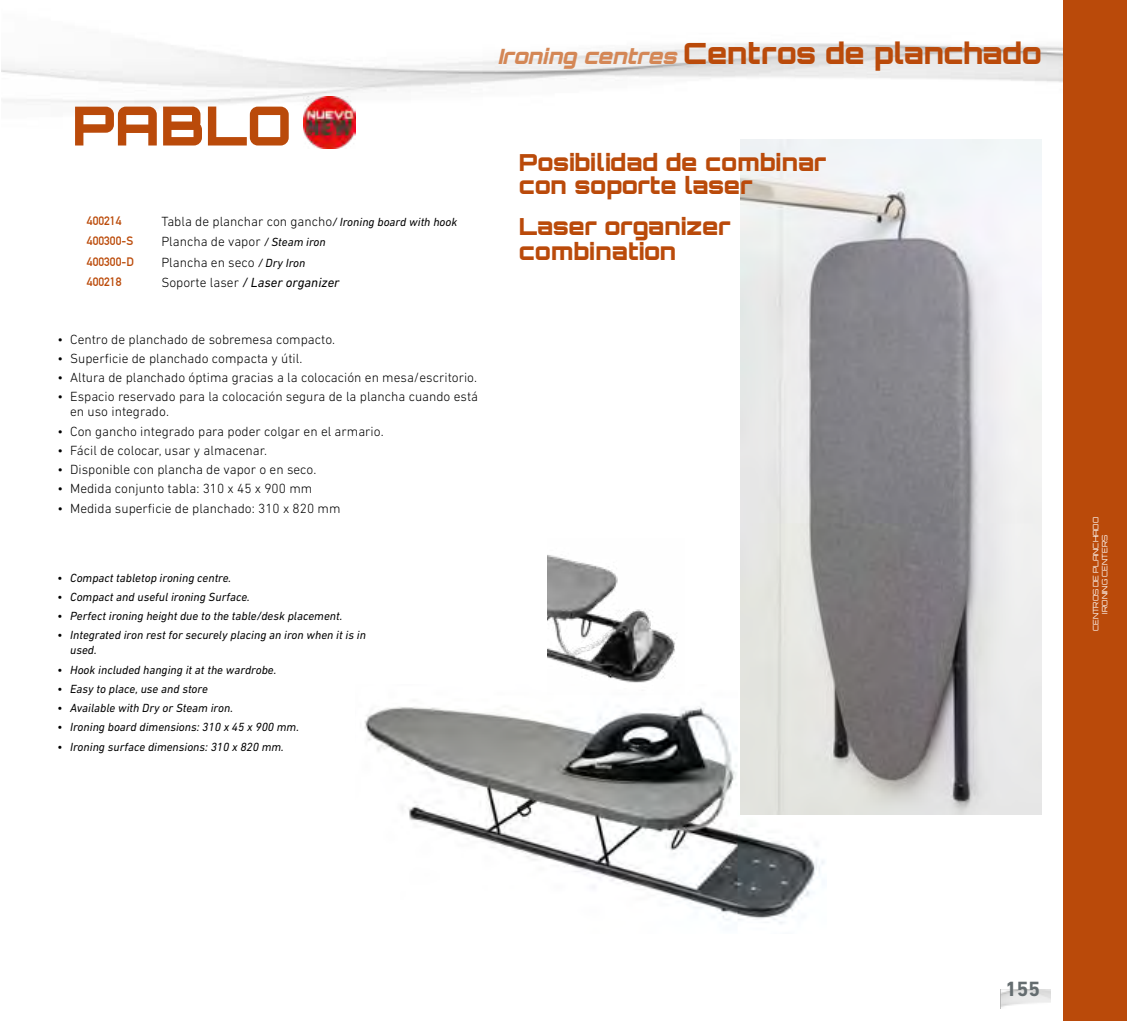
<style>
.page{position:relative;width:1127px;height:1021px;background:#fff}
.page>*{position:absolute;margin:0;border:0;box-sizing:border-box;transform-origin:0 0}
.t1{font:900 54px "Orbitron";color:#ba4a0a}
.t2{font:900 29.25px "Orbitron";color:#ba4a0a}
.t3{font:900 23.55px/22.5px "Orbitron";color:#ba4a0a}
.t4{font:700 21px "DIN Next LT Pro";color:#656d70}
.t5{font:300 13.5px/20.5px "DIN Next LT Pro";color:#000}
.t6{font:italic 12px/15px "DIN Next LT Pro";color:#000}
.t7{font:700 12px/20.5px "DIN Alternate";color:#bb4b0a}
.t8{font:300 7.5px/9px "Orbitron";color:#fff;text-align:center}
.s1{font-weight:400;font-style:italic;font-size:12px}
.s2{font-weight:400;font-style:italic}
.s3{font-style:italic;font-size:21px;color:#d48756}
</style>
<div class="page">
<img style="left:1px;top:43px;width:1062px;height:61px">
<img style="left:1001px;top:989px;width:49px;height:19px">
<img style="left:364px;top:684px;width:463px;height:240px">
<img style="left:741px;top:140px;width:300px;height:674px">
<img style="left:547px;top:555px;width:137px;height:139px">
<div style="left:1063px;top:0;width:64px;height:1020px;background:#ba4a0a"></div>
<img style="left:303px;top:97px;width:53px;height:52px">
<h1 class="t1" style="left:72px;top:93px;width:221px">PABLO</h1>
<p class="t7" style="left:87px;top:209px;width:49px">400214<br>400300-S<br>400300-D<br>400218</p>
<p class="t5" style="left:161px;top:211px;width:297px">Tabla de planchar con gancho<span class="s1">/ Ironing board with hook </span>Plancha de vapor <span class="s1">/ Steam iron<br></span>Plancha en seco <span class="s1">/ Dry Iron<br></span>Soporte laser <span class="s2">/ Laser organizer</span></p>
<p class="t5" style="left:57px;top:328px;width:279px">• Centro de planchado de sobremesa compacto.</p>
<p class="t5" style="left:57px;top:348px;width:246px">• Superficie de planchado compacta y útil.</p>
<p class="t5" style="left:57px;top:367px;width:421px">• Altura de planchado óptima gracias a la colocación en mesa/escritorio.</p>
<p class="t5" style="left:70px;top:389px;width:409px;line-height:15px;text-indent:-13px">• Espacio reservado para la colocación segura de la plancha cuando está en uso integrado.</p>
<p class="t5" style="left:57px;top:420px;width:328px">• Con gancho integrado para poder colgar en el armario.</p>
<p class="t5" style="left:57px;top:440px;width:211px">• Fácil de colocar, usar y almacenar.</p>
<p class="t5" style="left:57px;top:459px;width:260px">• Disponible con plancha de vapor o en seco.</p>
<p class="t5" style="left:57px;top:478px;width:256px">• Medida conjunto tabla: 310 x 45 x 900 mm</p>
<p class="t5" style="left:57px;top:497px;width:285px">• Medida superficie de planchado: 310 x 820 mm</p>
<h2 class="t2" style="left:497px;top:35px;width:546px"><span class="s3">Ironing centres</span>Centros de planchado</h2>
<h3 class="t3" style="left:519px;top:151px;width:309px">Posibilidad de combinar con soporte laser</h3>
<h3 class="t3" style="left:519px;top:214px;width:213px;line-height:24.8px">Laser organizer combination</h3>
<p class="t6" style="left:57px;top:570px;width:175px">• Compact tabletop ironing centre.</p>
<p class="t6" style="left:57px;top:589px;width:194px">• Compact and useful ironing Surface.</p>
<p class="t6" style="left:57px;top:608px;width:287px">• Perfect ironing height due to the table/desk placement.</p>
<p class="t6" style="left:70px;top:627px;width:297px;text-indent:-13px">• Integrated iron rest for securely placing an iron when it is in used.</p>
<p class="t6" style="left:57px;top:662px;width:221px">• Hook included hanging it at the wardrobe.</p>
<p class="t6" style="left:57px;top:681px;width:152px">• Easy to place, use and store</p>
<p class="t6" style="left:57px;top:700px;width:177px">• Available with Dry or Steam iron.</p>
<p class="t6" style="left:57px;top:719px;width:243px">• Ironing board dimensions: 310 x 45 x 900 mm.</p>
<p class="t6" style="left:57px;top:739px;width:228px">• Ironing surface dimensions: 310 x 820 mm.</p>
<p class="t8" style="left:1091px;top:631px;width:116px;rotate:-90deg">CENTROS DE PLANCHADO<br>IRONING CENTERS</p>
<h3 class="t4" style="left:1005px;top:976px;width:37px">155</h3>
</div>
